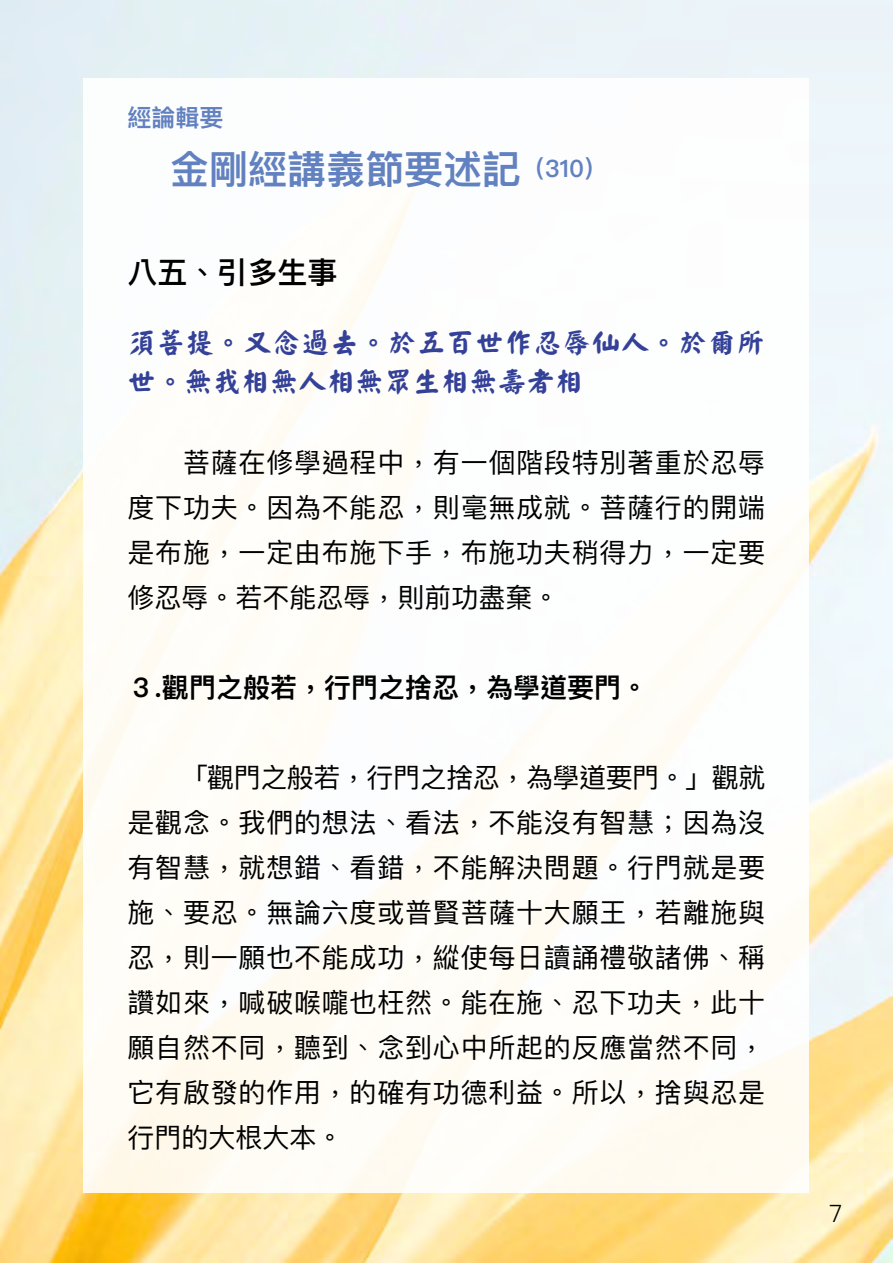
<style>
.page{position:relative;width:893px;height:1263px;background:#fff}
.page>*{position:absolute;margin:0;border:0;box-sizing:border-box;transform-origin:0 0}
.t1{font:600 39px "Ping Fang SC";color:#6281c0}
.t2{font:600 30px "Ping Fang TC";color:#000}
.t3{font:28.5px/39px "DF Yan Kai Std W7";letter-spacing:.02em;color:#344198}
.t4{font:27px/45px "Ping Fang TC";letter-spacing:.03em;color:#000;text-align:justify}
.t5{font:600 27px "Ping Fang TC";color:#000}
.t6{font:600 24px "Ping Fang SC";color:#6281c0}
.t7{font:300 24px "Ping Fang TC";color:#000}
.s1{font-size:24px}
</style>
<div class="page">
<img style="left:0;top:0;width:893px;height:1263px">
<div style="left:84px;top:79px;width:725px;height:1114px;background:#fff"></div>
<p class="t6" style="left:128px;top:102px;width:97px">經論輯要</p>
<h1 class="t1" style="left:170px;top:145px;width:439px">金剛經講義節要述記<span class="s1">（310）</span></h1>
<p class="t2" style="left:128px;top:254px;width:212px">八五、引多生事</p>
<p class="t3" style="left:128px;top:322px;width:639px">須菩提。又念過去。於五百世作忍辱仙人。於爾所世。無我相無人相無眾生相無壽者相</p>
<p class="t4" style="left:128px;top:440px;width:639px">　　菩薩在修學過程中，有一個階段特別著重於忍辱度下功夫。因為不能忍，則毫無成就。菩薩行的開端是布施，一定由布施下手，布施功夫稍得力，一定要修忍辱。若不能忍辱，則前功盡棄。</p>
<p class="t5" style="left:128px;top:671px;width:522px">３.觀門之般若，行門之捨忍，為學道要門。</p>
<p class="t4" style="left:128px;top:755px;width:639px">　　「觀門之般若，行門之捨忍，為學道要門。」觀就是觀念。我們的想法、看法，不能沒有智慧；因為沒有智慧，就想錯、看錯，不能解決問題。行門就是要施、要忍。無論六度或普賢菩薩十大願王，若離施與忍，則一願也不能成功，縱使每日讀誦禮敬諸佛、稱讚如來，喊破喉嚨也枉然。能在施、忍下功夫，此十願自然不同，聽到、念到心中所起的反應當然不同，它有啟發的作用，的確有功德利益。所以，捨與忍是行門的大根大本。</p>
<p class="t7" style="left:829px;top:1198px;width:15px">7</p>
</div>
